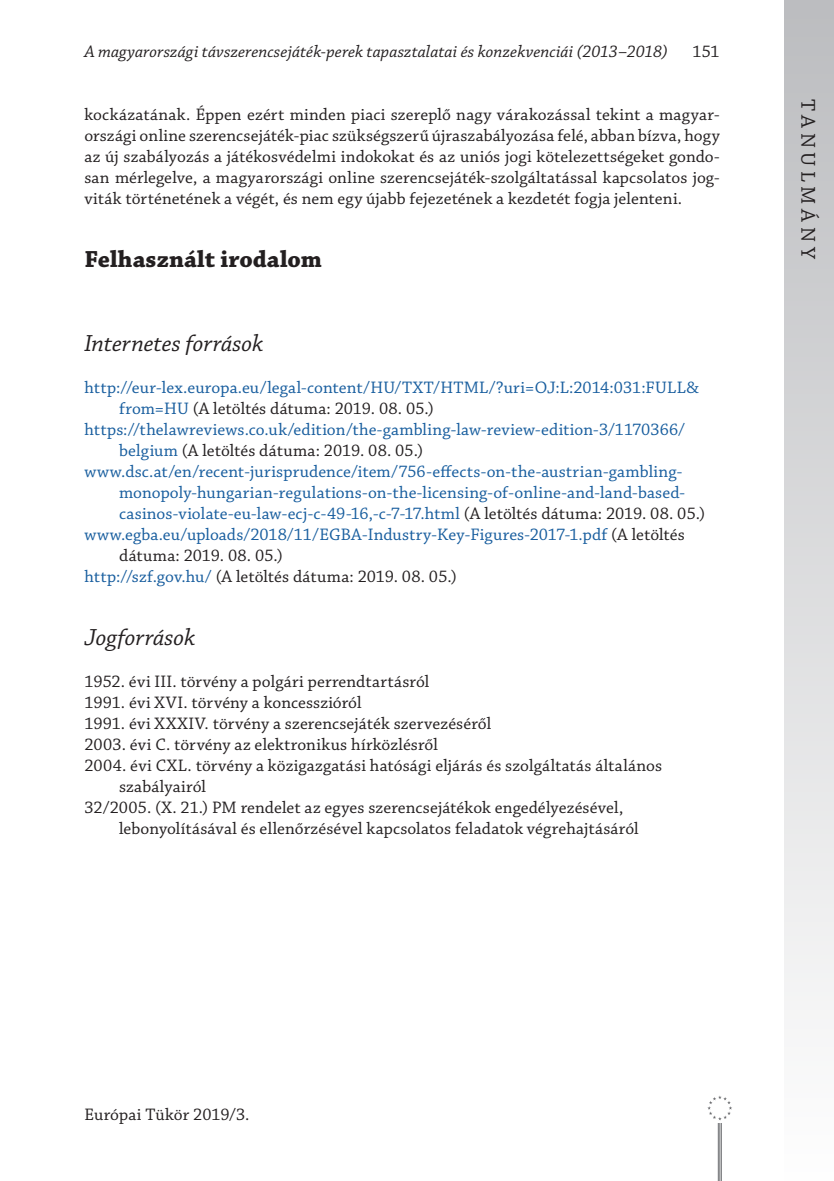
<style>
.page{position:relative;width:834px;height:1181px;background:#fff}
.page>*{position:absolute;margin:0;border:0;box-sizing:border-box;transform-origin:0 0}
._1_1_1__Head{font:italic 24.5px "Chaparral Pro";letter-spacing:-.005em;color:#231f20}
._1_1__Head{font:700 24.5px "Chaparral Pro";letter-spacing:.005em;color:#231f20}
.t1{font:21px "Chaparral Pro";letter-spacing:.21em;color:#231f20}
._6__Bibliography_ite{font:17.5px/21px "Chaparral Pro";letter-spacing:.005em;color:#175d9e}
._1__Body{font:17.5px/21px "Chaparral Pro";color:#231f20;text-align:justify}
._6__Bibliography_ite-2{font:17.5px/21px "Chaparral Pro";letter-spacing:.01em;color:#231f20}
.t2{font:italic 17.5px "Chaparral Pro";letter-spacing:.005em;color:#231f20}
._6__Bibliography_ite-3{font:17.5px "Chaparral Pro";letter-spacing:.04em;color:#231f20}
.s1{color:#231f20}
.s2{color:#175d9e}
</style>
<div class="page">
<div style="left:784px;top:0;width:49px;height:1181px;background:linear-gradient(to bottom,#bbbcbf,#fefefe)"></div>
<hr style="left:717px;top:1107px;width:1px;height:74px;background:#6c6d70">
<hr style="left:719px;top:1107px;width:1px;height:74px;background:#6c6d70">
<hr style="left:720px;top:1107px;width:1px;height:74px;background:#6c6d70">
<div style="left:704px;top:1093px;width:30px;height:29px;background:#fff"></div>
<svg style="left:707px;top:1095px;width:25px;height:25px"></svg>
<p class="t2" style="left:84px;top:42px;width:584px">A magyarországi távszerencsejáték-perek tapasztalatai és konzekvenciái (2013–2018)</p>
<p class="_1__Body" style="left:692px;top:42px;width:29px">151</p>
<p class="_1__Body" style="left:84px;top:105px;width:637px">kockázatának. Éppen ezért minden piaci szereplő nagy várakozással tekint a magyar&shy;országi online szerencsejáték-piac szükségszerű újraszabályozása felé, abban bízva, hogy az új szabályozás a játékosvédelmi indokokat és az uniós jogi kötelezettségeket gondo&shy;san mérlegelve, a magyarországi online szerencsejáték-szolgáltatással kapcsolatos jog&shy;viták történetének a végét, és nem egy újabb fejezetének a kezdetét fogja jelenteni.</p>
<p class="_1_1__Head" style="left:84px;top:245px;width:239px">Felhasznált irodalom</p>
<p class="_1_1_1__Head" style="left:84px;top:330px;width:180px">Internetes források</p>
<p class="_6__Bibliography_ite" style="left:119px;top:378px;width:581px;text-indent:-35px">http://eur-lex.europa.eu/legal-content/HU/TXT/HTML/?uri=OJ:L:2014:031:FULL&amp; from=HU <span class="s1">(A letöltés dátuma: 2019. 08. 05.)</span></p>
<p class="_6__Bibliography_ite" style="left:119px;top:420px;width:567px;text-indent:-35px">https://thelawreviews.co.uk/edition/the-gambling-law-review-edition-3/1170366/ belgium <span class="s1">(A letöltés dátuma: 2019. 08. 05.)</span></p>
<p class="_6__Bibliography_ite" style="left:119px;top:462px;width:587px;text-indent:-35px">www.dsc.at/en/recent-jurisprudence/item/756-effects-on-the-austrian-gambling&shy;monopoly-hungarian-regulations-on-the-licensing-of-online-and-land-based&shy;casinos-violate-eu-law-ecj-c-49-16,-c-7-17.html <span class="s1">(A letöltés dátuma: 2019. 08. 05.)</span></p>
<p class="_6__Bibliography_ite" style="left:119px;top:525px;width:567px;text-indent:-35px">www.egba.eu/uploads/2018/11/EGBA-Industry-Key-Figures-2017-1.pdf <span class="s1">(A letöltés dátuma: 2019. 08. 05.)</span></p>
<p class="_6__Bibliography_ite-2" style="left:84px;top:567px;width:374px"><span class="s2">http://szf.gov.hu/</span> (A letöltés dátuma: 2019. 08. 05.)</p>
<p class="_1_1_1__Head" style="left:84px;top:624px;width:112px">Jogforrások</p>
<p class="_6__Bibliography_ite-2" style="left:84px;top:672px;width:346px">1952. évi III. törvény a polgári perrendtartásról</p>
<p class="_6__Bibliography_ite-2" style="left:84px;top:693px;width:278px">1991. évi XVI. törvény a koncesszióról</p>
<p class="_6__Bibliography_ite-3" style="left:84px;top:714px;width:408px">1991. évi XXXIV. törvény a szerencsejáték szervezéséről</p>
<p class="_6__Bibliography_ite-2" style="left:84px;top:735px;width:355px">2003. évi C. törvény az elektronikus hírközlésről</p>
<p class="_6__Bibliography_ite-2" style="left:119px;top:756px;width:544px;text-indent:-35px">2004. évi CXL. törvény a közigazgatási hatósági eljárás és szolgáltatás általános szabályairól</p>
<p class="_6__Bibliography_ite-2" style="left:119px;top:798px;width:521px;text-indent:-35px">32/2005. (X. 21.) PM rendelet az egyes szerencsejátékok engedélyezésével, lebonyolításával és ellenőrzésével kapcsolatos feladatok végrehajtásáról</p>
<p class="t1" style="left:819px;top:99px;width:161px;rotate:90deg">TANULMÁNY</p>
<p class="_1__Body" style="left:84px;top:1105px;width:167px">Európai Tükör 2019/3.</p>
</div>
